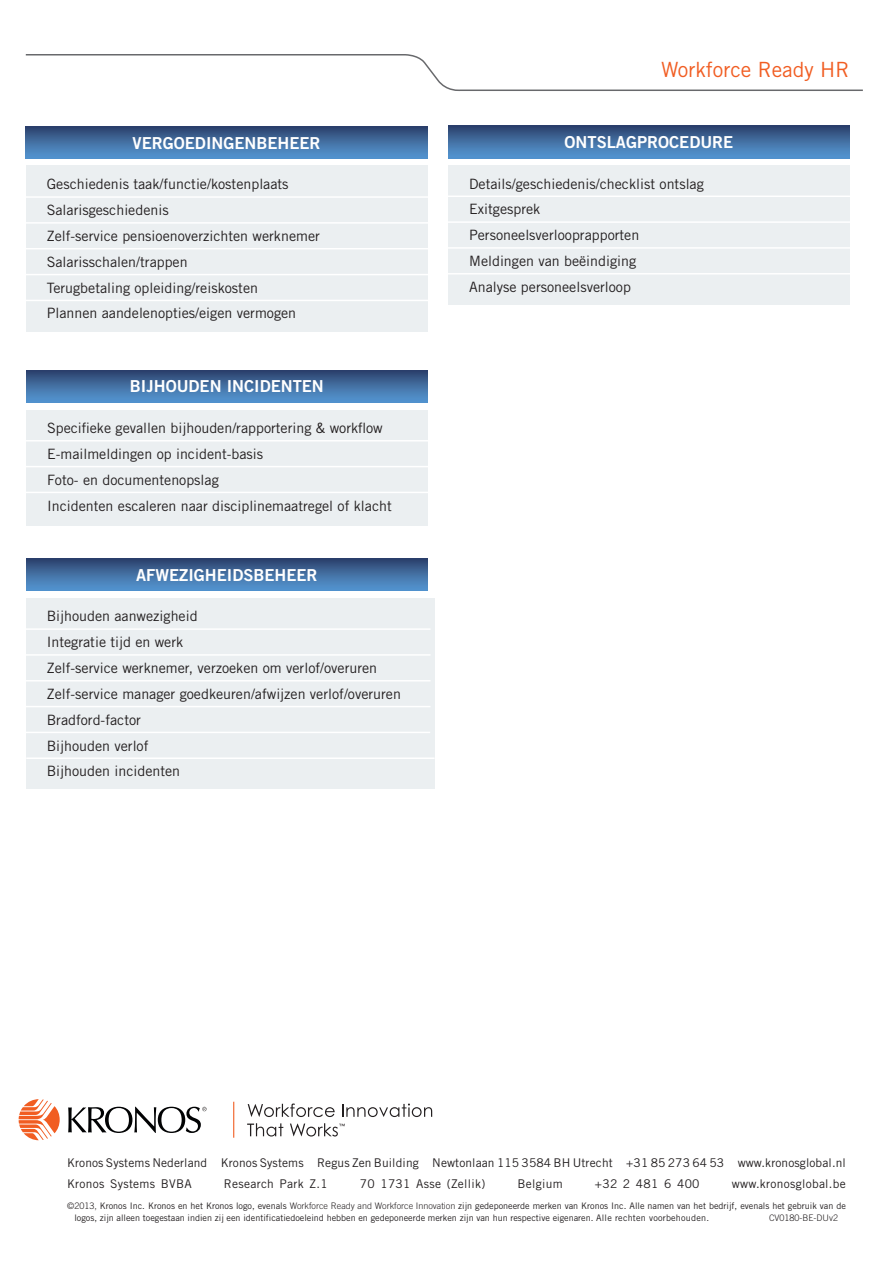
<style>
.page{position:relative;width:893px;height:1263px;background:#fff}
.page>*{position:absolute;margin:0;border:0;box-sizing:border-box;transform-origin:0 0}
.t1{font:21px "Trade Gothic LT Std";color:#f15d22}
.t2{font:16.5px "Trade Gothic LT Std Bd 2";color:#fff}
.t3{font:14.25px/25.8px "Trade Gothic LT Std";color:#231f20}
.t4{font:12px/21px "Trade Gothic LT Std";letter-spacing:.01em;color:#231f20}
.t5{font:9px/12px "Trade Gothic LT Std";color:#231f20}
.t6{font:300 9px "Trade Gothic LT Std";color:#231f20}
.s1{font-weight:300}
</style>
<div class="page">
<svg style="left:25px;top:54px;width:838px;height:37px"></svg>
<svg style="left:19px;top:1099px;width:41px;height:41px"></svg>
<hr style="left:233px;top:1102px;width:1px;height:36px;background:#f15d22">
<svg style="left:248px;top:1103px;width:87px;height:14px"></svg>
<svg style="left:342px;top:1103px;width:90px;height:14px"></svg>
<svg style="left:247px;top:1123px;width:36px;height:13px"></svg>
<svg style="left:290px;top:1123px;width:55px;height:13px"></svg>
<svg style="left:68px;top:1107px;width:139px;height:26px"></svg>
<div style="left:26px;top:410px;width:402px;height:115px;background:#ebeff1"></div>
<div style="left:26px;top:598px;width:409px;height:191px;background:#ebeff1"></div>
<div style="left:26px;top:370px;width:402px;height:32px;background:linear-gradient(to bottom,#2e436d,#5496d1)"></div>
<svg style="left:26px;top:559px;width:402px;height:31px;background:#416da1"></svg>
<hr style="left:22px;top:440px;width:409px;height:1px;background:#fff">
<hr style="left:22px;top:628px;width:409px;height:2px;background:#fff">
<hr style="left:22px;top:466px;width:409px;height:1px;background:#fff">
<hr style="left:22px;top:654px;width:409px;height:2px;background:#fff">
<hr style="left:22px;top:492px;width:409px;height:1px;background:#fff">
<hr style="left:22px;top:680px;width:409px;height:1px;background:#fff">
<hr style="left:22px;top:706px;width:409px;height:1px;background:#fff">
<hr style="left:22px;top:732px;width:408px;height:1px;background:#fff">
<div style="left:26px;top:166px;width:401px;height:166px;background:#ebeff1"></div>
<svg style="left:26px;top:127px;width:401px;height:31px;background:#416da1"></svg>
<hr style="left:22px;top:196px;width:408px;height:2px;background:#fff">
<hr style="left:22px;top:222px;width:408px;height:2px;background:#fff">
<hr style="left:22px;top:248px;width:408px;height:1px;background:#fff">
<hr style="left:22px;top:274px;width:408px;height:1px;background:#fff">
<hr style="left:22px;top:300px;width:408px;height:1px;background:#fff">
<div style="left:448px;top:165px;width:402px;height:140px;background:#ebeff1"></div>
<div style="left:448px;top:126px;width:402px;height:32px;background:linear-gradient(to bottom,#2e456f,#5496d2)"></div>
<hr style="left:444px;top:196px;width:409px;height:1px;background:#fff">
<hr style="left:444px;top:221px;width:409px;height:2px;background:#fff">
<hr style="left:444px;top:247px;width:409px;height:2px;background:#fff">
<hr style="left:444px;top:273px;width:409px;height:1px;background:#fff">
<hr style="left:26px;top:757px;width:409px;height:2px;background:#fff">
<p class="t2" style="left:133px;top:132px;width:189px">VERGOEDINGENBEHEER</p>
<p class="t3" style="left:47px;top:171px;width:275px">Geschiedenis taak/functie/kostenplaats Salarisgeschiedenis<br>Zelf-service pensioenoverzichten werknemer Salarisschalen/trappen<br>Terugbetaling opleiding/reiskosten<br>Plannen aandelenopties/eigen vermogen</p>
<p class="t2" style="left:130px;top:376px;width:195px">BIJHOUDEN INCIDENTEN</p>
<p class="t3" style="left:47px;top:415px;width:346px">Specifieke gevallen bijhouden/rapportering &amp; workflow E-mailmeldingen op incident-basis<br>Foto- en documentenopslag<br>Incidenten escaleren naar disciplinemaatregel of klacht</p>
<p class="t2" style="left:136px;top:564px;width:183px">AFWEZIGHEIDSBEHEER</p>
<p class="t3" style="left:47px;top:603px;width:356px">Bijhouden aanwezigheid<br>Integratie tijd en werk<br>Zelf-service werknemer, verzoeken om verlof/overuren<br>Zelf-service manager goedkeuren/afwijzen verlof/overuren<br>Bradford-factor<br>Bijhouden verlof<br>Bijhouden incidenten</p>
<h1 class="t1" style="left:661px;top:57px;width:190px">Workforce Ready HR</h1>
<p class="t2" style="left:565px;top:132px;width:170px">ONTSLAGPROCEDURE</p>
<p class="t3" style="left:469px;top:170px;width:236px">Details/geschiedenis/checklist ontslag<br>Exitgesprek<br>Personeelsverlooprapporten<br>Meldingen van beëindiging<br>Analyse personeelsverloop</p>
<p class="t4" style="left:67px;top:1152px;width:780px">Kronos Systems Nederland Kronos Systems Regus Zen Building Newtonlaan 115 3584 BH Utrecht +31 85 273 64 53 www.kronosglobal.nl<br>Kronos Systems BVBA</p>
<p class="t4" style="left:224px;top:1173px;width:105px">Research Park Z.1</p>
<p class="t4" style="left:360px;top:1173px;width:127px">70 1731 Asse (Zellik)</p>
<p class="t4" style="left:518px;top:1173px;width:47px">Belgium</p>
<p class="t4" style="left:595px;top:1173px;width:106px">+32 2 481 6 400</p>
<p class="t4" style="left:732px;top:1173px;width:116px">www.kronosglobal.be</p>
<p class="t5" style="left:74px;top:1200px;width:773px;text-indent:-7px"><span class="s1">©2013,</span> Kronos Inc. Kronos en het Kronos logo, evenals <span class="s1">Workforce Ready and Workforce Innovation</span> zijn gedeponeerde merken van Kronos Inc. Alle namen van het bedrijf, evenals het gebruik van de logos, zijn alleen toegestaan indien zij een identificatiedoeleind hebben en gedeponeerde merken zijn van hun respective eigenaren. Alle rechten voorbehouden.</p>
<p class="t6" style="left:769px;top:1213px;width:71px">CV0180-BE-DUv2</p>
</div>
